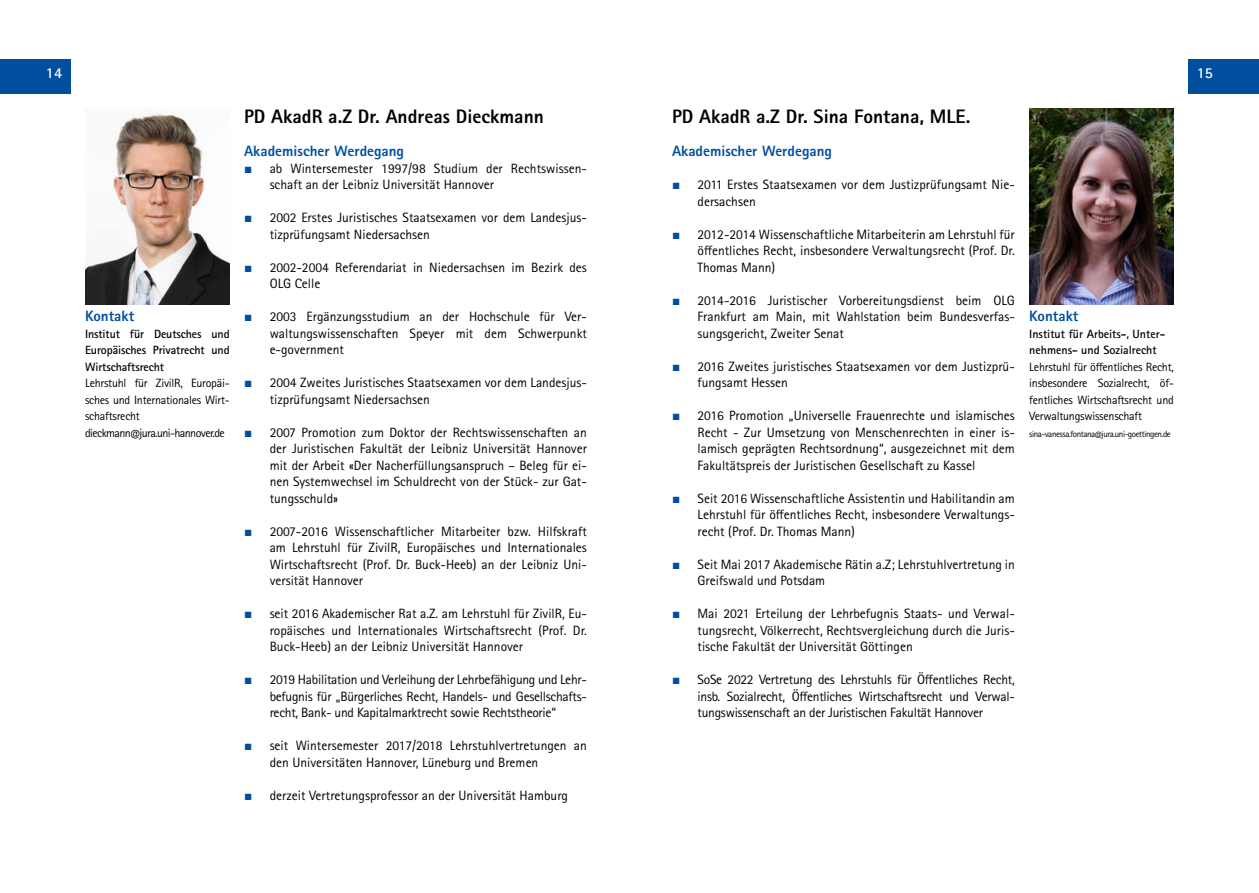
<style>
.page{position:relative;width:1259px;height:893px;background:#fff}
.page>*{position:absolute;margin:0;border:0;box-sizing:border-box;transform-origin:0 0}
.t1{font:800 19.5px "Rotis Sans Serif Std";color:#000}
.t2{font:800 15px "Rotis Sans Serif Std";color:#004f9f}
.t3{font:700 15px "Agfa Rotis Sans Serif";color:#fff}
.t4{font:13.5px/16.5px "Rotis Sans Serif Std";color:#000;text-align:justify}
.t5{font:12px/16.5px "Rotis Sans Serif Std";letter-spacing:-.02em;color:#000;text-align:justify}
.t6{font:700 12px/16.5px "Rotis Sans Serif Std";letter-spacing:-.01em;color:#000}
.t7{font:9px "Rotis Sans Serif Std";letter-spacing:-.05em;color:#000}
.s1{font-family:"Arial";color:#004f9f}
</style>
<div class="page">
<div style="left:0;top:60px;width:71px;height:34px;background:#004f9f"></div>
<div style="left:1188px;top:60px;width:71px;height:34px;background:#004f9f"></div>
<img style="left:1029px;top:109px;width:145px;height:196px">
<img style="left:85px;top:111px;width:145px;height:194px">
<p class="t3" style="left:46px;top:64px;width:18px">14</p>
<p class="t3" style="left:1197px;top:64px;width:18px">15</p>
<h1 class="t1" style="left:672px;top:104px;width:300px">PD AkadR a.Z Dr. Sina Fontana, MLE.</h1>
<p class="t2" style="left:672px;top:142px;width:161px">Akademischer Werdegang</p>
<p class="t4" style="left:697px;top:177px;width:319px;text-indent:-26px"><span class="s1">■</span> 2011 Erstes Staatsexamen vor dem Justizprüfungsamt Nie&shy;dersachsen</p>
<p class="t4" style="left:697px;top:226px;width:319px;text-indent:-26px"><span class="s1">■</span> 2012-2014 Wissenschaftliche Mitarbeiterin am Lehrstuhl für öffentliches Recht, insbesondere Verwaltungsrecht (Prof. Dr.<br>Thomas Mann)</p>
<p class="t4" style="left:697px;top:292px;width:319px;text-indent:-26px"><span class="s1">■</span> 2014-2016 Juristischer Vorbereitungsdienst beim OLG Frankfurt am Main, mit Wahlstation beim Bundesverfas&shy;sungsgericht, Zweiter Senat</p>
<p class="t4" style="left:697px;top:358px;width:319px;text-indent:-26px"><span class="s1">■</span> 2016 Zweites juristisches Staatsexamen vor dem Justizprü&shy;fungsamt Hessen</p>
<p class="t4" style="left:697px;top:408px;width:319px;text-indent:-26px"><span class="s1">■</span> 2016 Promotion „Universelle Frauenrechte und islamisches Recht - Zur Umsetzung von Menschenrechten in einer is&shy;lamisch geprägten Rechtsordnung“, ausgezeichnet mit dem Fakultätspreis der Juristischen Gesellschaft zu Kassel</p>
<p class="t4" style="left:697px;top:490px;width:319px;text-indent:-26px"><span class="s1">■</span> Seit 2016 Wissenschaftliche Assistentin und Habilitandin am Lehrstuhl für öffentliches Recht, insbesondere Verwaltungs&shy;recht (Prof. Dr. Thomas Mann)</p>
<p class="t4" style="left:697px;top:556px;width:319px;text-indent:-26px"><span class="s1">■</span> Seit Mai 2017 Akademische Rätin a.Z; Lehrstuhlvertretung in<br>Greifswald und Potsdam</p>
<p class="t4" style="left:697px;top:606px;width:319px;text-indent:-26px"><span class="s1">■</span> Mai 2021 Erteilung der Lehrbefugnis Staats- und Verwal&shy;tungsrecht, Völkerrecht, Rechtsvergleichung durch die Juris&shy;tische Fakultät der Universität Göttingen</p>
<p class="t4" style="left:697px;top:672px;width:319px;text-indent:-26px"><span class="s1">■</span> SoSe 2022 Vertretung des Lehrstuhls für Öffentliches Recht, insb. Sozialrecht, Öffentliches Wirtschaftsrecht und Verwal&shy;tungswissenschaft an der Juristischen Fakultät Hannover</p>
<h1 class="t1" style="left:244px;top:104px;width:301px">PD AkadR a.Z Dr. Andreas Dieckmann</h1>
<p class="t2" style="left:244px;top:142px;width:161px">Akademischer Werdegang</p>
<p class="t4" style="left:270px;top:160px;width:319px;text-indent:-26px"><span class="s1">■</span> ab Wintersemester 1997/98 Studium der Rechtswissen&shy;schaft an der Leibniz Universität Hannover</p>
<p class="t4" style="left:270px;top:210px;width:319px;text-indent:-26px"><span class="s1">■</span> 2002 Erstes Juristisches Staatsexamen vor dem Landesjus&shy;tizprüfungsamt Niedersachsen</p>
<p class="t4" style="left:270px;top:259px;width:319px;text-indent:-26px"><span class="s1">■</span> 2002-2004 Referendariat in Niedersachsen im Bezirk des<br>OLG Celle</p>
<p class="t4" style="left:270px;top:309px;width:319px;text-indent:-26px"><span class="s1">■</span> 2003 Ergänzungsstudium an der Hochschule für Ver&shy;waltungswissenschaften Speyer mit dem Schwerpunkt e-government</p>
<p class="t4" style="left:270px;top:375px;width:319px;text-indent:-26px"><span class="s1">■</span> 2004 Zweites Juristisches Staatsexamen vor dem Landesjus&shy;tizprüfungsamt Niedersachsen</p>
<p class="t4" style="left:270px;top:424px;width:319px;text-indent:-26px"><span class="s1">■</span> 2007 Promotion zum Doktor der Rechtswissenschaften an der Juristischen Fakultät der Leibniz Universität Hannover mit der Arbeit «Der Nacherfüllungsanspruch – Beleg für ei&shy;nen Systemwechsel im Schuldrecht von der Stück- zur Gat&shy;tungsschuld»</p>
<p class="t4" style="left:270px;top:523px;width:319px;text-indent:-26px"><span class="s1">■</span> 2007-2016 Wissenschaftlicher Mitarbeiter bzw. Hilfskraft am Lehrstuhl für ZivilR, Europäisches und Internationales Wirtschaftsrecht (Prof. Dr. Buck-Heeb) an der Leibniz Uni&shy;versität Hannover</p>
<p class="t4" style="left:270px;top:606px;width:319px;text-indent:-26px"><span class="s1">■</span> seit 2016 Akademischer Rat a.Z. am Lehrstuhl für ZivilR, Eu&shy;ropäisches und Internationales Wirtschaftsrecht (Prof. Dr.<br>Buck-Heeb) an der Leibniz Universität Hannover</p>
<p class="t4" style="left:270px;top:672px;width:319px;text-indent:-26px"><span class="s1">■</span> 2019 Habilitation und Verleihung der Lehrbefähigung und Lehr&shy;befugnis für „Bürgerliches Recht, Handels- und Gesellschafts&shy;recht, Bank- und Kapitalmarktrecht sowie Rechtstheorie“</p>
<p class="t4" style="left:270px;top:738px;width:319px;text-indent:-26px"><span class="s1">■</span> seit Wintersemester 2017/2018 Lehrstuhlvertretungen an den Universitäten Hannover, Lüneburg und Bremen</p>
<p class="t4" style="left:244px;top:787px;width:325px"><span class="s1">■</span> derzeit Vertretungsprofessor an der Universität Hamburg</p>
<p class="t2" style="left:85px;top:307px;width:51px">Kontakt</p>
<p class="t6" style="left:85px;top:325px;width:146px;text-align:justify">Institut für Deutsches und Europäisches Privatrecht und Wirtschaftsrecht</p>
<p class="t5" style="left:85px;top:375px;width:146px;text-align:left">Lehrstuhl für ZivilR, Europäi&shy;sches und Internationales Wirt&shy;schaftsrecht dieckmann@jura.uni-hannover.de</p>
<p class="t2" style="left:1029px;top:307px;width:51px">Kontakt</p>
<p class="t6" style="left:1029px;top:325px;width:137px">Institut für Arbeits-, Unter&shy;nehmens- und Sozialrecht</p>
<p class="t5" style="left:1029px;top:359px;width:146px">Lehrstuhl für öffentliches Recht, insbesondere Sozialrecht, öf&shy;fentliches Wirtschaftsrecht und Verwaltungswissenschaft</p>
<p class="t7" style="left:1029px;top:428px;width:143px">sina-vanessa.fontana@jura.uni-goettingen.de</p>
</div>
